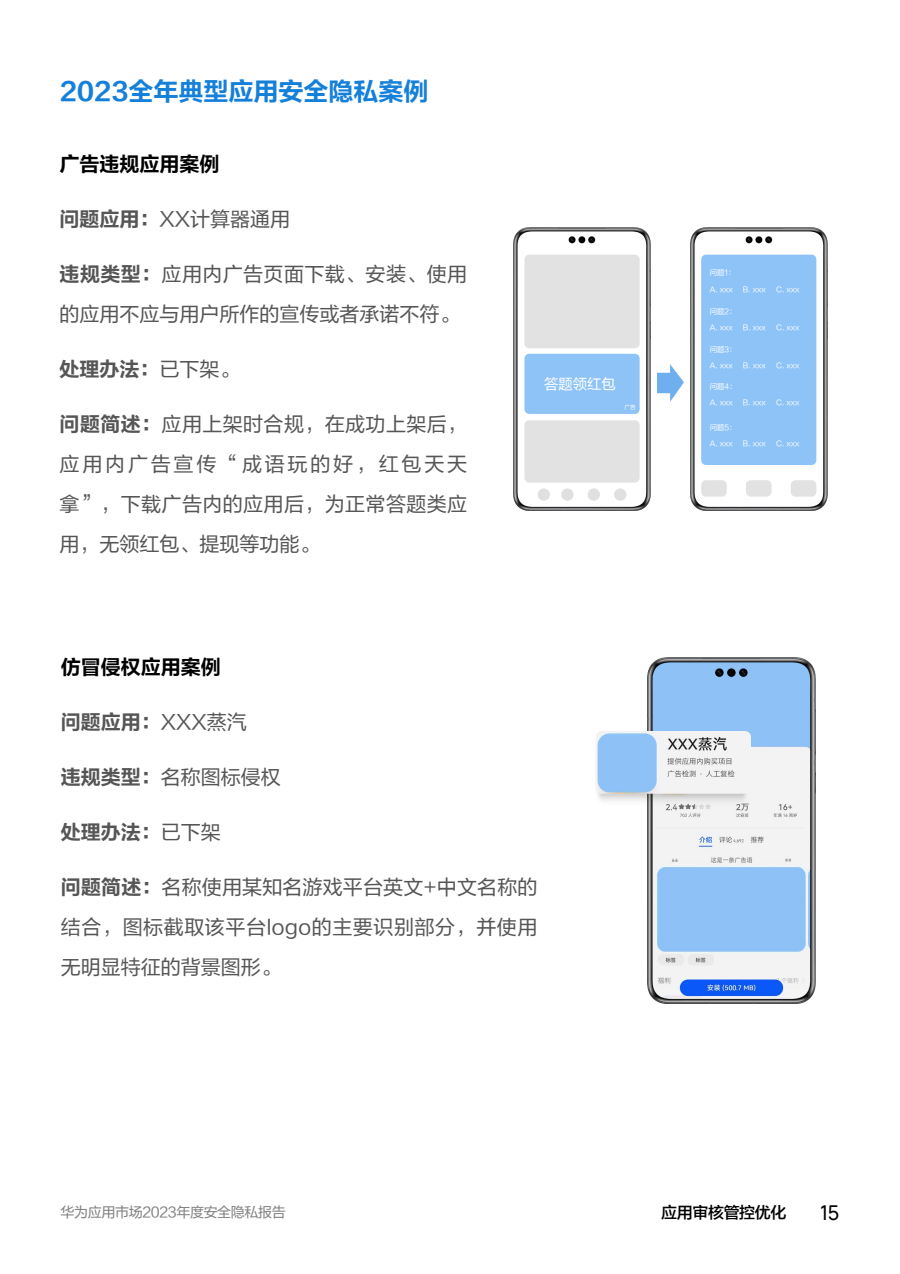
<style>
.page{position:relative;width:900px;height:1274px;background:#fff}
.page>*{position:absolute;margin:0;border:0;box-sizing:border-box;transform-origin:0 0}
.t1{font:25px "FZLTCHJW GB1 0";color:#1480d9}
.t2{font:20px/40px "FZLTHJW GB1 0";letter-spacing:.02em;color:#565656;text-align:justify}
.t3{font:20px/40px "FZLTHJW GB1 0";color:#565656}
.t4{font:20px "FZLTCHJW GB1 0";color:#565656}
.t5{font:20px "FZLTCHJW GB1 0";color:#000}
.t6{font:500 20px "Manrope";color:#000}
.t7{font:16px "FZLTZHJW GB1 0";letter-spacing:-.025em;color:#000}
.t8{font:14.35px "FZLTHJW GB1 0";color:#fff}
.t9{font:14px "FZLTHJW GB1 0";letter-spacing:-.025em;color:#808080}
.t10{font:7.35px "FZLTHJW GB1 0";color:#fff}
.t11{font:5.6px "FZLTHJW GB1 0";color:#fff}
.s1{font-family:"FZLTCHJW GB1 0"}
.s2{font-family:"FZLTHJW GB1 0"}
</style>
<div class="page">
<img style="left:514px;top:227px;width:137px;height:283px">
<img style="left:690px;top:227px;width:137px;height:283px">
<img style="left:658px;top:364px;width:25px;height:37px">
<img style="left:648px;top:657px;width:167px;height:346px">
<img style="left:597px;top:727px;width:154px;height:82px">
<img style="left:596px;top:731px;width:155px;height:62px">
<p class="t1" style="left:60px;top:78px;width:370px">2023全年典型应用安全隐私案例</p>
<p class="t5" style="left:60px;top:153px;width:161px">广告违规应用案例</p>
<p class="t3" style="left:60px;top:200px;width:232px"><span class="s1">问题应用：</span>XX计算器通用</p>
<p class="t3" style="left:60px;top:255px;width:409px"><span class="s1">违规类型：</span>应用内广告页面下载、安装、使用的应用不应与用户所作的宣传或者承诺不符。</p>
<p class="t4" style="left:60px;top:358px;width:181px">处理办法：<span class="s2">已下架。</span></p>
<p class="t2" style="left:60px;top:405px;width:409px"><span class="s1">问题简述：</span>应用上架时合规，在成功上架后，应用内广告宣传“成语玩的好，红包天天拿”，下载广告内的应用后，为正常答题类应用，无领红包、提现等功能。</p>
<p class="t8" style="left:544px;top:376px;width:73px">答题领红包</p>
<p class="t11" style="left:624px;top:404px;width:13px">广告</p>
<p class="t5" style="left:61px;top:656px;width:161px">仿冒侵权应用案例</p>
<p class="t4" style="left:61px;top:711px;width:187px">问题应用：<span class="s2">XXX蒸汽</span></p>
<p class="t2" style="left:61px;top:757px;width:222px"><span class="s1">违规类型：</span>名称图标侵权</p>
<p class="t4" style="left:61px;top:821px;width:161px">处理办法：<span class="s2">已下架</span></p>
<p class="t2" style="left:61px;top:867px;width:478px"><span class="s1">问题简述：</span>名称使用某知名游戏平台英文+中文名称的结合，图标截取该平台logo的主要识别部分，并使用无明显特征的背景图形。</p>
<p class="t10" style="left:710px;top:269px;width:27px">问题1：</p>
<p class="t10" style="left:710px;top:285px;width:24px">A. xxx</p>
<p class="t10" style="left:743px;top:285px;width:24px">B. xxx</p>
<p class="t10" style="left:776px;top:285px;width:25px">C. xxx</p>
<p class="t10" style="left:710px;top:307px;width:28px">问题2：</p>
<p class="t10" style="left:710px;top:323px;width:24px">A. xxx</p>
<p class="t10" style="left:743px;top:323px;width:24px">B. xxx</p>
<p class="t10" style="left:776px;top:323px;width:25px">C. xxx</p>
<p class="t10" style="left:710px;top:345px;width:28px">问题3：</p>
<p class="t10" style="left:710px;top:361px;width:24px">A. xxx</p>
<p class="t10" style="left:743px;top:361px;width:24px">B. xxx</p>
<p class="t10" style="left:776px;top:361px;width:25px">C. xxx</p>
<p class="t10" style="left:710px;top:382px;width:28px">问题4：</p>
<p class="t10" style="left:710px;top:398px;width:24px">A. xxx</p>
<p class="t10" style="left:743px;top:398px;width:24px">B. xxx</p>
<p class="t10" style="left:776px;top:398px;width:25px">C. xxx</p>
<p class="t10" style="left:710px;top:423px;width:28px">问题5：</p>
<p class="t10" style="left:710px;top:439px;width:24px">A. xxx</p>
<p class="t10" style="left:743px;top:439px;width:24px">B. xxx</p>
<p class="t10" style="left:776px;top:439px;width:25px">C. xxx</p>
<p class="t9" style="left:61px;top:1204px;width:227px">华为应用市场2023年度安全隐私报告</p>
<p class="t7" style="left:661px;top:1203px;width:127px">应用审核管控优化</p>
<p class="t6" style="left:820px;top:1200px;width:21px">15</p>
</div>
